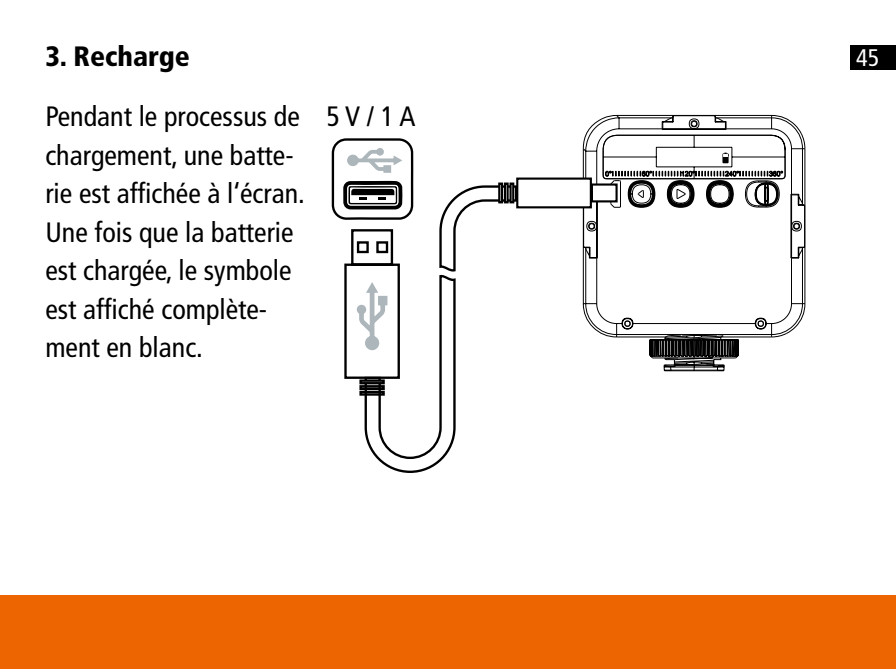
<style>
.page{position:relative;width:896px;height:669px;background:#fff}
.page>*{position:absolute;margin:0;border:0;box-sizing:border-box;transform-origin:0 0}
.t1{font:condensed 28px/38.4px "Frutiger LT";color:#000}
.t2{font:900 condensed 28px "Frutiger LT";color:#000}
.t3{font:condensed 24px "Frutiger LT";color:#fff}
</style>
<div class="page">
<div style="left:850px;top:45px;width:46px;height:24px;background:#000"></div>
<div style="left:0;top:595px;width:896px;height:74px;background:#ec6500"></div>
<svg style="left:582px;top:114px;width:221px;height:257px"></svg>
<svg style="left:344px;top:229px;width:12px;height:150px"></svg>
<div style="left:517px;top:179px;width:74px;height:28px;background:#fff"></div>
<div style="left:516px;top:178px;width:76px;height:30px;border:2px solid #000"></div>
<div style="left:592px;top:185px;width:24px;height:16px;background:#fff"></div>
<div style="left:591px;top:183px;width:26px;height:19px;border:2px solid #000"></div>
<svg style="left:356px;top:184px;width:162px;height:289px"></svg>
<div style="left:498px;top:183px;width:5px;height:20px;border:2px solid #000"></div>
<div style="left:504px;top:183px;width:5px;height:20px;border:2px solid #000"></div>
<div style="left:509px;top:183px;width:5px;height:20px;border:2px solid #000"></div>
<div style="left:359px;top:379px;width:26px;height:5px;border:2px solid #000"></div>
<svg style="left:331px;top:138px;width:83px;height:83px"></svg>
<svg style="left:722px;top:153px;width:6px;height:10px"></svg>
<p class="t2" style="left:45px;top:40px;width:146px">3. Recharge</p>
<p class="t1" style="left:45px;top:98px;width:261px">Pendant le processus de chargement, une batte&shy;rie est affichée à l‘écran.<br>Une fois que la batterie est chargée, le symbole est affiché complète&shy;ment en blanc.</p>
<p class="t1" style="left:327px;top:98px;width:91px">5 V / 1 A</p>
<p class="t3" style="left:856px;top:43px;width:25px">45</p>
</div>
